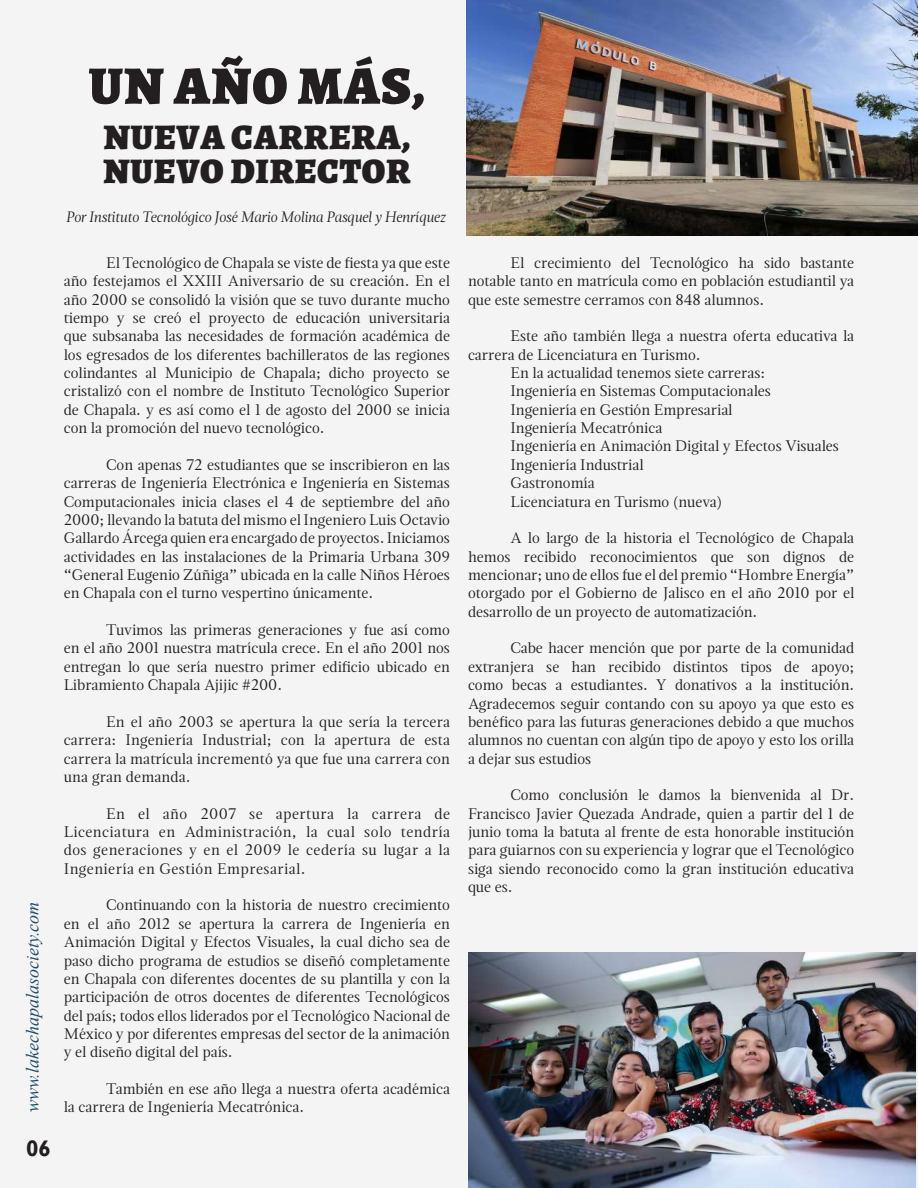
<style>
.page{position:relative;width:918px;height:1188px;background:#f4f4f4}
.page>*{position:absolute;margin:0;border:0;box-sizing:border-box;transform-origin:0 0}
.t1{font:900 54px "Alegreya";letter-spacing:.02em;color:#231f20}
.t2{font:900 36px/34.5px "Alegreya";letter-spacing:.02em;color:#231f20}
.t3{font:700 22.5px "Gill Sans";color:#231f20}
.t4{font:italic 18px "Times New Roman";color:#214f6c}
.t5{font:15.3px/18.3px "Magneta";color:#231f20;text-align:justify}
.t6{font:italic 15px "Magneta";color:#231f20}
</style>
<div class="page">
<img style="left:467px;top:0;width:451px;height:236px">
<img style="left:468px;top:952px;width:448px;height:236px">
<p class="t4" style="left:20px;top:1112px;width:212px;rotate:-90deg">www.lakechapalasociety.com</p>
<h3 class="t3" style="left:26px;top:1135px;width:26px">06</h3>
<h1 class="t1" style="left:89px;top:49px;width:338px">UN AÑO MÁS,</h1>
<h2 class="t2" style="left:103px;top:119px;width:309px">NUEVA CARRERA,<br>NUEVO DIRECTOR</h2>
<p class="t6" style="left:66px;top:206px;width:382px">Por Instituto Tecnológico José Mario Molina Pasquel y Henríquez</p>
<p class="t5" style="left:64px;top:253px;width:388px;text-indent:43px">El Tecnológico de Chapala se viste de fiesta ya que este año festejamos el XXIII Aniversario de su creación. En el año 2000 se consolidó la visión que se tuvo durante mucho tiempo y se creó el proyecto de educación universitaria que subsanaba las necesidades de formación académica de los egresados de los diferentes bachilleratos de las regiones colindantes al Municipio de Chapala; dicho proyecto se cristalizó con el nombre de Instituto Tecnológico Superior de Chapala. y es así como el 1 de agosto del 2000 se inicia con la promoción del nuevo tecnológico.</p>
<p class="t5" style="left:64px;top:455px;width:388px;text-indent:43px">Con apenas 72 estudiantes que se inscribieron en las carreras de Ingeniería Electrónica e Ingeniería en Sistemas Computacionales inicia clases el 4 de septiembre del año 2000; llevando la batuta del mismo el Ingeniero Luis Octavio Gallardo Árcega quien era encargado de proyectos. Iniciamos actividades en las instalaciones de la Primaria Urbana 309 “General Eugenio Zúñiga” ubicada en la calle Niños Héroes en Chapala con el turno vespertino únicamente.</p>
<p class="t5" style="left:64px;top:620px;width:388px;text-indent:43px">Tuvimos las primeras generaciones y fue así como en el año 2001 nuestra matrícula crece. En el año 2001 nos entregan lo que sería nuestro primer edificio ubicado en Libramiento Chapala Ajijic #200.</p>
<p class="t5" style="left:64px;top:712px;width:388px;text-indent:43px">En el año 2003 se apertura la que sería la tercera carrera: Ingeniería Industrial; con la apertura de esta carrera la matrícula incrementó ya que fue una carrera con una gran demanda.</p>
<p class="t5" style="left:64px;top:804px;width:388px;text-indent:43px">En el año 2007 se apertura la carrera de Licenciatura en Administración, la cual solo tendría dos generaciones y en el 2009 le cedería su lugar a la Ingeniería en Gestión Empresarial.</p>
<p class="t5" style="left:64px;top:896px;width:388px;text-indent:43px">Continuando con la historia de nuestro crecimiento en el año 2012 se apertura la carrera de Ingeniería en Animación Digital y Efectos Visuales, la cual dicho sea de paso dicho programa de estudios se diseñó completamente en Chapala con diferentes docentes de su plantilla y con la participación de otros docentes de diferentes Tecnológicos del país; todos ellos liderados por el Tecnológico Nacional de México y por diferentes empresas del sector de la animación y el diseño digital del país.</p>
<p class="t5" style="left:64px;top:1079px;width:388px;text-indent:43px">También en ese año llega a nuestra oferta académica la carrera de Ingeniería Mecatrónica.</p>
<p class="t5" style="left:468px;top:253px;width:388px;text-indent:43px">El crecimiento del Tecnológico ha sido bastante notable tanto en matrícula como en población estudiantil ya que este semestre cerramos con 848 alumnos.</p>
<p class="t5" style="left:511px;top:327px;width:345px">Este año también llega a nuestra oferta educativa la</p>
<p class="t5" style="left:468px;top:345px;width:234px">carrera de Licenciatura en Turismo.</p>
<p class="t5" style="left:511px;top:363px;width:256px">En la actualidad tenemos siete carreras:</p>
<p class="t5" style="left:511px;top:382px;width:262px">Ingeniería en Sistemas Computacionales</p>
<p class="t5" style="left:511px;top:400px;width:223px">Ingeniería en Gestión Empresarial</p>
<p class="t5" style="left:511px;top:418px;width:153px">Ingeniería Mecatrónica</p>
<p class="t5" style="left:511px;top:437px;width:330px">Ingeniería en Animación Digital y Efectos Visuales</p>
<p class="t5" style="left:511px;top:455px;width:135px">Ingeniería Industrial</p>
<p class="t5" style="left:511px;top:473px;width:86px">Gastronomía</p>
<p class="t5" style="left:511px;top:492px;width:213px">Licenciatura en Turismo (nueva)</p>
<p class="t5" style="left:468px;top:529px;width:388px;text-indent:43px">A lo largo de la historia el Tecnológico de Chapala hemos recibido reconocimientos que son dignos de mencionar; uno de ellos fue el del premio “Hombre Energía” otorgado por el Gobierno de Jalisco en el año 2010 por el desarrollo de un proyecto de automatización.</p>
<p class="t5" style="left:468px;top:639px;width:388px;text-indent:43px">Cabe hacer mención que por parte de la comunidad extranjera se han recibido distintos tipos de apoyo; como becas a estudiantes. Y donativos a la institución.<br>Agradecemos seguir contando con su apoyo ya que esto es benéfico para las futuras generaciones debido a que muchos alumnos no cuentan con algún tipo de apoyo y esto los orilla a dejar sus estudios</p>
<p class="t5" style="left:468px;top:786px;width:388px;text-indent:43px">Como conclusión le damos la bienvenida al Dr.<br>Francisco Javier Quezada Andrade, quien a partir del 1 de junio toma la batuta al frente de esta honorable institución para guiarnos con su experiencia y lograr que el Tecnológico siga siendo reconocido como la gran institución educativa que es.</p>
</div>
